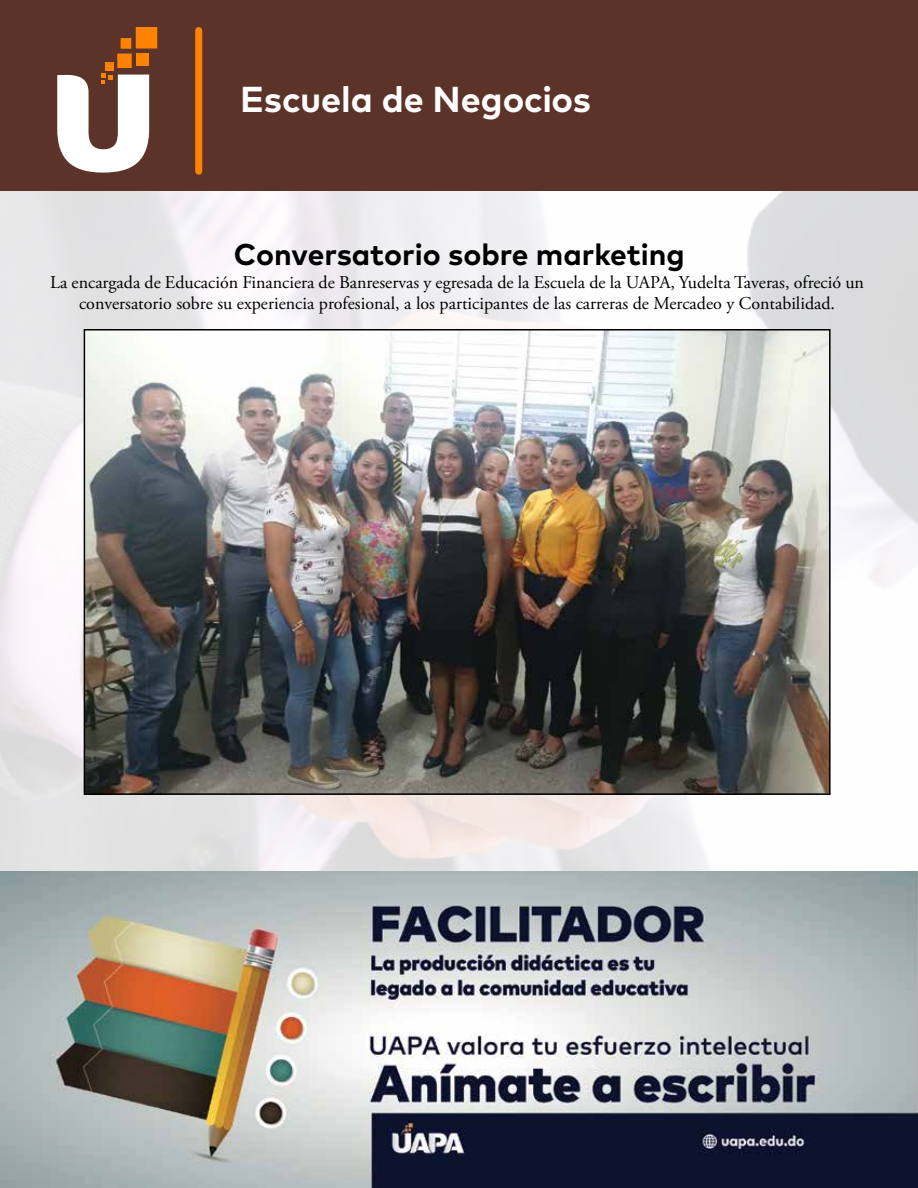
<style>
.page{position:relative;width:918px;height:1188px;background:#fff}
.page>*{position:absolute;margin:0;border:0;box-sizing:border-box;transform-origin:0 0}
.t1{font:700 36px "Mark";letter-spacing:-.005em;color:#fff}
.t2{font:700 30px "Mark";color:#000}
.t3{font:18px/21px "Adobe Garamond Pro";color:#000;text-align:center}
</style>
<div class="page">
<img style="left:0;top:190px;width:918px;height:681px">
<div style="left:0;top:0;width:918px;height:190px;background:#5c3329"></div>
<div style="left:136px;top:27px;width:21px;height:22px;background:#ff8300"></div>
<div style="left:117px;top:54px;width:15px;height:14px;background:#ff8300"></div>
<div style="left:136px;top:54px;width:12px;height:12px;background:#ff8300"></div>
<div style="left:106px;top:62px;width:8px;height:8px;background:#ff8300"></div>
<div style="left:121px;top:38px;width:10px;height:11px;background:#ff8300"></div>
<svg style="left:57px;top:73px;width:92px;height:100px"></svg>
<div style="left:195px;top:31px;width:7px;height:140px;background:#ff8300"></div>
<img style="left:87px;top:332px;width:741px;height:460px">
<div style="left:84px;top:329px;width:747px;height:466px;border:2px solid #000"></div>
<img style="left:0;top:871px;width:918px;height:317px">
<h1 class="t1" style="left:240px;top:79px;width:353px">Escuela de Negocios</h1>
<h2 class="t2" style="left:234px;top:237px;width:452px">Conversatorio sobre marketing</h2>
<p class="t3" style="left:50px;top:273px;width:815px">La encargada de Educación Financiera de Banreservas y egresada de la Escuela de la UAPA, Yudelta Taveras, ofreció un conversatorio sobre su experiencia profesional, a los participantes de las carreras de Mercadeo y Contabilidad.</p>
</div>
